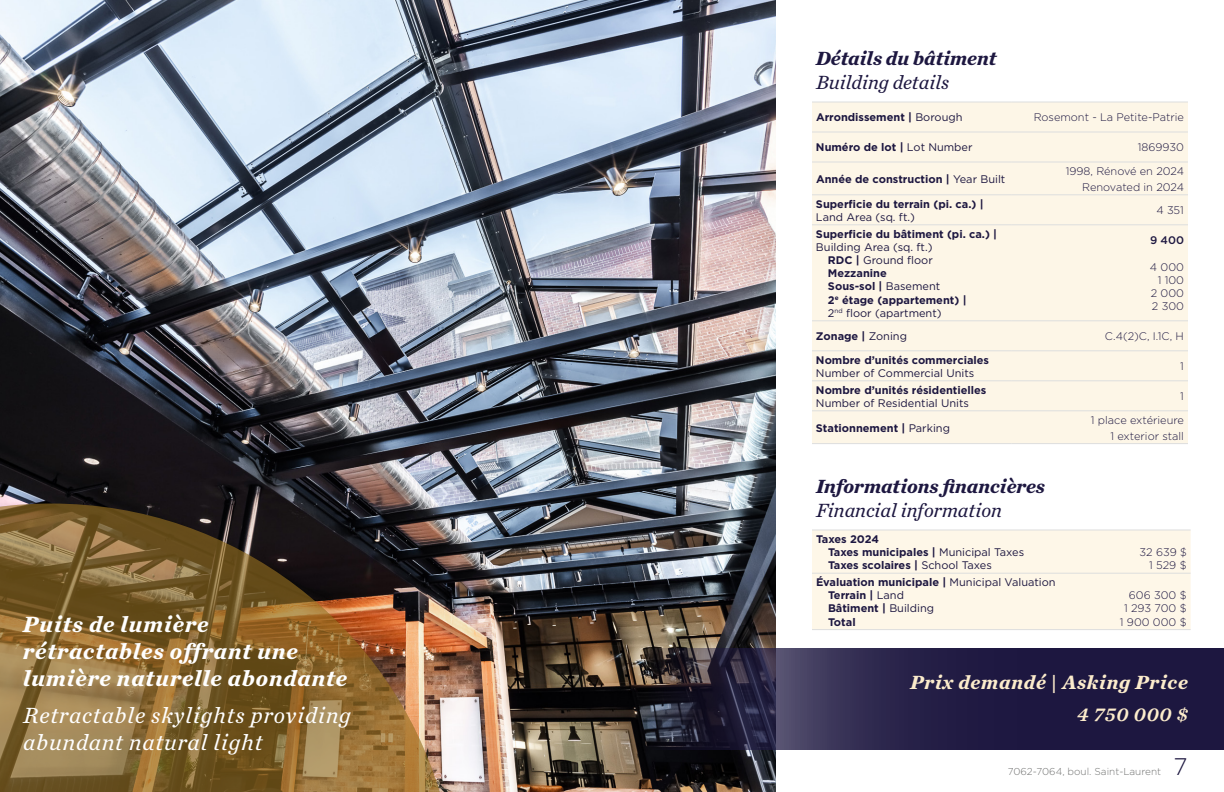
<style>
.page{position:relative;width:1224px;height:792px;background:#fff}
.page>*{position:absolute;margin:0;border:0;box-sizing:border-box;transform-origin:0 0}
.t1{font:300 24px "Gotham";color:#1d1740}
.t2{font:italic 700 23px/27px "Chronicle Text G2";letter-spacing:.04em;color:#fff}
.t3{font:italic 23px/27px "Chronicle Text G2";letter-spacing:.04em;color:#fff}
.t4{font:italic 700 20px "Chronicle Text G2";color:#1d1740}
.t5{font:italic 20px "Chronicle Text G2";color:#1d1740}
.t6{font:italic 700 20px "Chronicle Text G2";letter-spacing:.04em;color:#fceccc}
.t7{font:italic 20px "Chronicle Text G2 Semi";letter-spacing:.04em;color:#fceccc}
.Financial_info_left{font:700 11px/13.2px "Gotham";color:#1d1740}
.Financial_info_right{font:300 11px "Gotham";color:#1d1740}
.Financial_info_left-2{font:11px "Gotham";color:#1d1740}
.Financial_info_right-2{font:500 11px "Gotham";color:#1d1740}
.t8{font:300 10px "Gotham";color:#717271}
.s1{font-weight:400}
.s2{font-weight:700}
</style>
<div class="page">
<img style="left:0;top:0;width:776px;height:792px">
<svg style="left:0;top:504px;width:440px;height:288px;background:#7a5d32"></svg>
<svg style="left:648px;top:649px;width:576px;height:101px;background:#272244"></svg>
<div style="left:812px;top:530px;width:379px;height:99px;background:#fef7e8"></div>
<hr style="left:812px;top:529px;width:280px;height:1px;background:#dddede">
<hr style="left:1092px;top:529px;width:99px;height:1px;background:#dddede">
<hr style="left:812px;top:573px;width:280px;height:1px;background:#dddede">
<hr style="left:1092px;top:573px;width:99px;height:1px;background:#dddede">
<hr style="left:812px;top:629px;width:280px;height:1px;background:#dddede">
<hr style="left:1092px;top:629px;width:99px;height:1px;background:#dddede">
<div style="left:812px;top:103px;width:376px;height:340px;background:#fdf6e7"></div>
<hr style="left:812px;top:102px;width:199px;height:1px;background:#dddede">
<hr style="left:1011px;top:102px;width:177px;height:1px;background:#dddede">
<hr style="left:812px;top:132px;width:199px;height:1px;background:#dddede">
<hr style="left:1011px;top:132px;width:177px;height:1px;background:#dddede">
<hr style="left:812px;top:162px;width:199px;height:1px;background:#dddede">
<hr style="left:1011px;top:162px;width:177px;height:1px;background:#dddede">
<hr style="left:812px;top:194px;width:199px;height:1px;background:#dddede">
<hr style="left:1011px;top:194px;width:177px;height:1px;background:#dddede">
<hr style="left:812px;top:224px;width:199px;height:1px;background:#dddede">
<hr style="left:1011px;top:224px;width:177px;height:1px;background:#dddede">
<hr style="left:812px;top:320px;width:199px;height:1px;background:#dddede">
<hr style="left:1011px;top:320px;width:177px;height:1px;background:#dddede">
<hr style="left:812px;top:350px;width:199px;height:1px;background:#dddede">
<hr style="left:1011px;top:350px;width:177px;height:1px;background:#dddede">
<hr style="left:812px;top:380px;width:199px;height:1px;background:#dddede">
<hr style="left:1011px;top:380px;width:177px;height:1px;background:#dddede">
<hr style="left:812px;top:410px;width:199px;height:1px;background:#dddede">
<hr style="left:1011px;top:410px;width:177px;height:1px;background:#dddede">
<hr style="left:812px;top:443px;width:199px;height:1px;background:#dddede">
<hr style="left:1011px;top:443px;width:177px;height:1px;background:#dddede">
<p class="t2" style="left:23px;top:609px;width:325px">Puits de lumière rétractables offrant une lumière naturelle abondante</p>
<p class="t3" style="left:23px;top:700px;width:329px">Retractable skylights providing abundant natural light</p>
<p class="t4" style="left:816px;top:42px;width:182px">Détails du bâtiment</p>
<p class="t5" style="left:816px;top:67px;width:135px">Building details</p>
<p class="Financial_info_left" style="left:816px;top:111px;width:148px">Arrondissement | <span class="s1">Borough</span></p>
<p class="Financial_info_right" style="left:1034px;top:111px;width:152px">Rosemont - La Petite-Patrie</p>
<p class="Financial_info_left" style="left:816px;top:141px;width:158px">Numéro de lot | <span class="s1">Lot Number</span></p>
<p class="Financial_info_right" style="left:1138px;top:141px;width:48px">1869930</p>
<p class="Financial_info_left" style="left:816px;top:172px;width:191px">Année de construction | <span class="s1">Year Built</span></p>
<p class="Financial_info_right" style="left:1066px;top:164px;width:120px">1998, Rénové en 2024</p>
<p class="Financial_info_right" style="left:1082px;top:180px;width:103px">Renovated in 2024</p>
<p class="Financial_info_left" style="left:816px;top:197px;width:169px">Superficie du terrain (pi. ca.) |<br><span class="s1">Land Area (sq. ft.)</span></p>
<p class="Financial_info_right" style="left:1156px;top:203px;width:29px">4 351</p>
<p class="Financial_info_left" style="left:816px;top:227px;width:183px">Superficie du bâtiment (pi. ca.) |<br><span class="s1">Building Area (sq. ft.)</span></p>
<p class="Financial_info_left-2" style="left:828px;top:253px;width:106px"><span class="s2">RDC |</span> Ground floor</p>
<p class="Financial_info_left" style="left:828px;top:267px;width:60px">Mezzanine</p>
<p class="Financial_info_left" style="left:828px;top:280px;width:114px">Sous-sol | <span class="s1">Basement</span></p>
<p class="Financial_info_left" style="left:828px;top:293px;width:140px">2<sup>e</sup> étage (appartement) |</p>
<p class="Financial_info_left-2" style="left:828px;top:306px;width:115px">2<sup>nd</sup> floor (apartment)</p>
<p class="Financial_info_right-2" style="left:1150px;top:233px;width:35px">9 400</p>
<p class="Financial_info_right" style="left:1150px;top:260px;width:36px">4 000</p>
<p class="Financial_info_right" style="left:1158px;top:273px;width:28px">1 100</p>
<p class="Financial_info_right" style="left:1151px;top:286px;width:35px">2 000</p>
<p class="Financial_info_right" style="left:1152px;top:299px;width:34px">2 300</p>
<p class="Financial_info_left" style="left:816px;top:330px;width:93px">Zonage | <span class="s1">Zoning</span></p>
<p class="Financial_info_right" style="left:1105px;top:329px;width:81px">C.4(2)C, I.1C, H</p>
<p class="Financial_info_left" style="left:816px;top:353px;width:175px">Nombre d’unités commerciales</p>
<p class="Financial_info_left-2" style="left:816px;top:366px;width:160px">Number of Commercial Units</p>
<p class="Financial_info_right" style="left:1180px;top:359px;width:5px">1</p>
<p class="Financial_info_left" style="left:816px;top:383px;width:172px">Nombre d’unités résidentielles</p>
<p class="Financial_info_left-2" style="left:816px;top:396px;width:155px">Number of Residential Units</p>
<p class="Financial_info_left" style="left:816px;top:421px;width:136px">Stationnement | <span class="s1">Parking</span></p>
<p class="t4" style="left:816px;top:470px;width:231px">Informations financières</p>
<p class="t5" style="left:816px;top:495px;width:187px">Financial information</p>
<p class="Financial_info_left" style="left:816px;top:532px;width:65px">Taxes 2024</p>
<p class="Financial_info_left" style="left:828px;top:545px;width:198px">Taxes municipales | <span class="s1">Municipal Taxes</span></p>
<p class="Financial_info_left" style="left:828px;top:559px;width:165px">Taxes scolaires | <span class="s1">School Taxes</span></p>
<p class="Financial_info_left" style="left:816px;top:575px;width:241px">Évaluation municipale | <span class="s1">Municipal Valuation</span></p>
<p class="Financial_info_left" style="left:828px;top:589px;width:77px">Terrain | <span class="s1">Land</span></p>
<p class="Financial_info_left" style="left:828px;top:602px;width:108px">Bâtiment | <span class="s1">Building</span></p>
<p class="Financial_info_left" style="left:828px;top:615px;width:29px">Total</p>
<p class="Financial_info_right" style="left:1180px;top:389px;width:5px">1</p>
<p class="Financial_info_right" style="left:1091px;top:413px;width:95px">1 place extérieure</p>
<p class="Financial_info_right" style="left:1111px;top:429px;width:75px">1 exterior stall</p>
<p class="Financial_info_right" style="left:1140px;top:545px;width:49px">32 639 $</p>
<p class="Financial_info_right" style="left:1149px;top:558px;width:39px">1 529 $</p>
<p class="Financial_info_right" style="left:1129px;top:588px;width:59px">606 300 $</p>
<p class="Financial_info_right" style="left:1124px;top:602px;width:64px">1 293 700 $</p>
<p class="Financial_info_right" style="left:1120px;top:615px;width:68px">1 900 000 $</p>
<p class="t6" style="left:911px;top:666px;width:279px">Prix demandé | Asking Price</p>
<p class="t7" style="left:1077px;top:699px;width:112px">4 750 000 $</p>
<p class="t8" style="left:1008px;top:765px;width:155px">7062-7064, boul. Saint-Laurent</p>
<h1 class="t1" style="left:1173px;top:752px;width:16px">7</h1>
</div>
